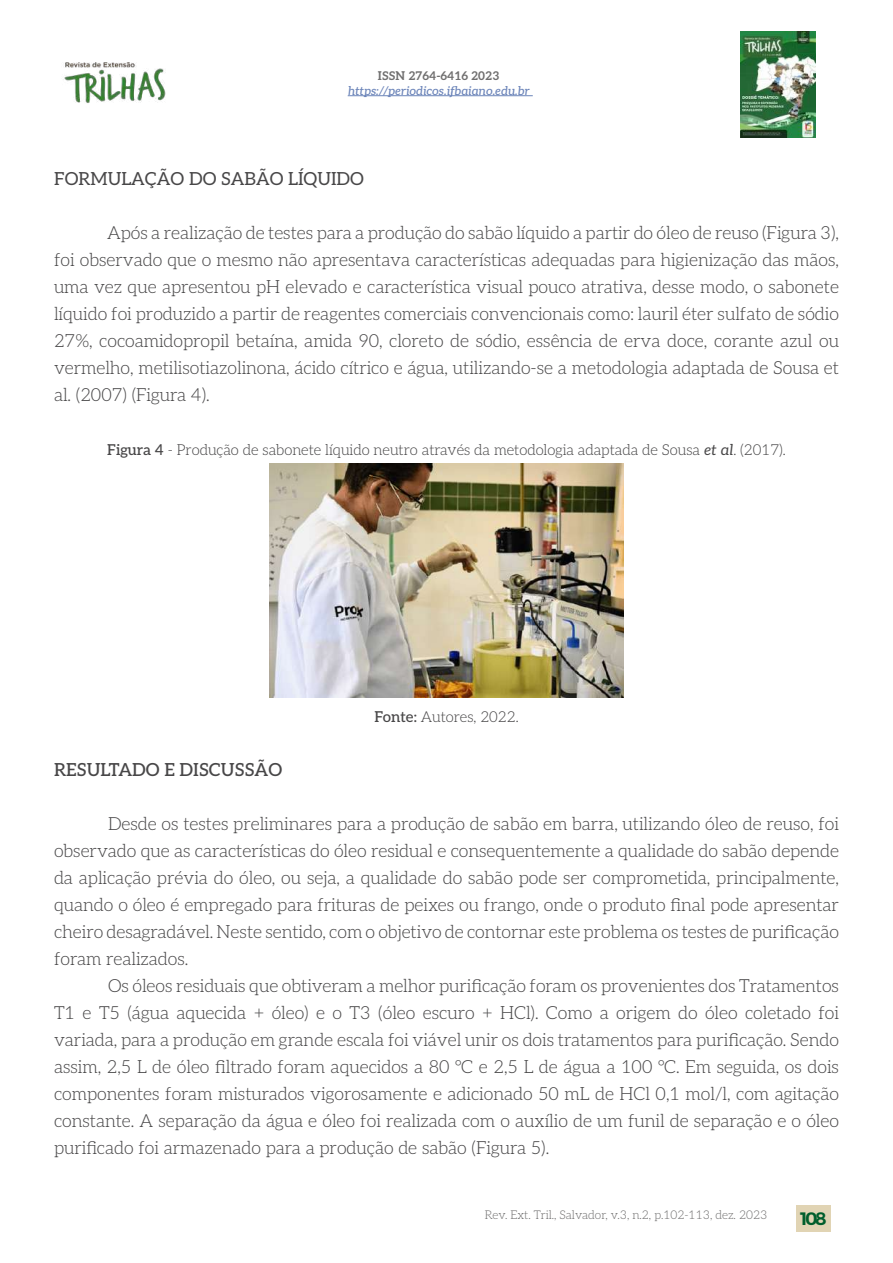
<style>
.page{position:relative;width:893px;height:1263px;background:#fff}
.page>*{position:absolute;margin:0;border:0;box-sizing:border-box;transform-origin:0 0}
.t1{font:300 18px/27px "Aleo";color:#484748;text-align:justify}
.t2{font:18px "Aleo";color:#484748}
.t3{font:500 18px "Aleo";color:#484748}
.t4{font:18px "Trueno S Bd";color:#005e2c}
.t5{font:300 15px "Aleo";color:#484748}
.t6{font:300 12px "Aleo";color:#706f6f}
.t7{font:italic 500 12px "Aleo";color:#6b84b9}
.t8{font:700 12px "Aleo";color:#706f6f}
.s1{font-weight:500}
.s2{font-weight:400;font-style:italic}
</style>
<div class="page">
<div style="left:796px;top:1205px;width:35px;height:26px;background:#e1d4b4"></div>
<img style="left:740px;top:32px;width:76px;height:106px">
<img style="left:63px;top:62px;width:103px;height:41px">
<hr style="left:348px;top:95px;width:185px;height:1px;background:#6b84b9">
<img style="left:270px;top:463px;width:353px;height:234px">
<p class="t8" style="left:378px;top:66px;width:123px">ISSN 2764-6416 2023</p>
<p class="t7" style="left:348px;top:81px;width:183px">https://periodicos.ifbaiano.edu.br</p>
<p class="t2" style="left:54px;top:165px;width:312px">FORMULAÇÃO DO SABÃO LÍQUIDO</p>
<p class="t1" style="left:54px;top:218px;width:786px;text-indent:53px">Após a realização de testes para a produção do sabão líquido a partir do óleo de reuso (Figura 3), foi observado que o mesmo não apresentava características adequadas para higienização das mãos, uma vez que apresentou pH elevado e característica visual pouco atrativa, desse modo, o sabonete líquido foi produzido a partir de reagentes comerciais convencionais como: lauril éter sulfato de sódio 27%, cocoamidopropil betaína, amida 90, cloreto de sódio, essência de erva doce, corante azul ou vermelho, metilisotiazolinona, ácido cítrico e água, utilizando-se a metodologia adaptada de Sousa et al. (2007) (Figura 4).</p>
<p class="t5" style="left:107px;top:438px;width:680px"><span class="s1">Figura 4</span> - Produção de sabonete líquido neutro através da metodologia adaptada de Sousa <span class="s2">et al</span>. (2017).</p>
<p class="t3" style="left:54px;top:755px;width:230px">RESULTADO E DISCUSSÃO</p>
<p class="t5" style="left:374px;top:705px;width:146px"><span class="s1">Fonte:</span> Autores, 2022.</p>
<p class="t1" style="left:54px;top:809px;width:786px;text-indent:54px">Desde os testes preliminares para a produção de sabão em barra, utilizando óleo de reuso, foi observado que as características do óleo residual e consequentemente a qualidade do sabão depende da aplicação prévia do óleo, ou seja, a qualidade do sabão pode ser comprometida, principalmente, quando o óleo é empregado para frituras de peixes ou frango, onde o produto final pode apresentar cheiro desagradável. Neste sentido, com o objetivo de contornar este problema os testes de purificação foram realizados.</p>
<p class="t1" style="left:54px;top:971px;width:786px;text-indent:54px">Os óleos residuais que obtiveram a melhor purificação foram os provenientes dos Tratamentos T1 e T5 (água aquecida + óleo) e o T3 (óleo escuro + HCl). Como a origem do óleo coletado foi variada, para a produção em grande escala foi viável unir os dois tratamentos para purificação. Sendo assim, 2,5 L de óleo filtrado foram aquecidos a 80 °C e 2,5 L de água a 100 °C. Em seguida, os dois componentes foram misturados vigorosamente e adicionado 50 mL de HCl 0,1 mol/l, com agitação constante. A separação da água e óleo foi realizada com o auxílio de um funil de separação e o óleo purificado foi armazenado para a produção de sabão (Figura 5).</p>
<p class="t6" style="left:485px;top:1205px;width:284px">Rev. Ext. Tril., Salvador, v.3, n.2, p.102-113, dez. 2023</p>
<p class="t4" style="left:800px;top:1207px;width:28px">108</p>
</div>
